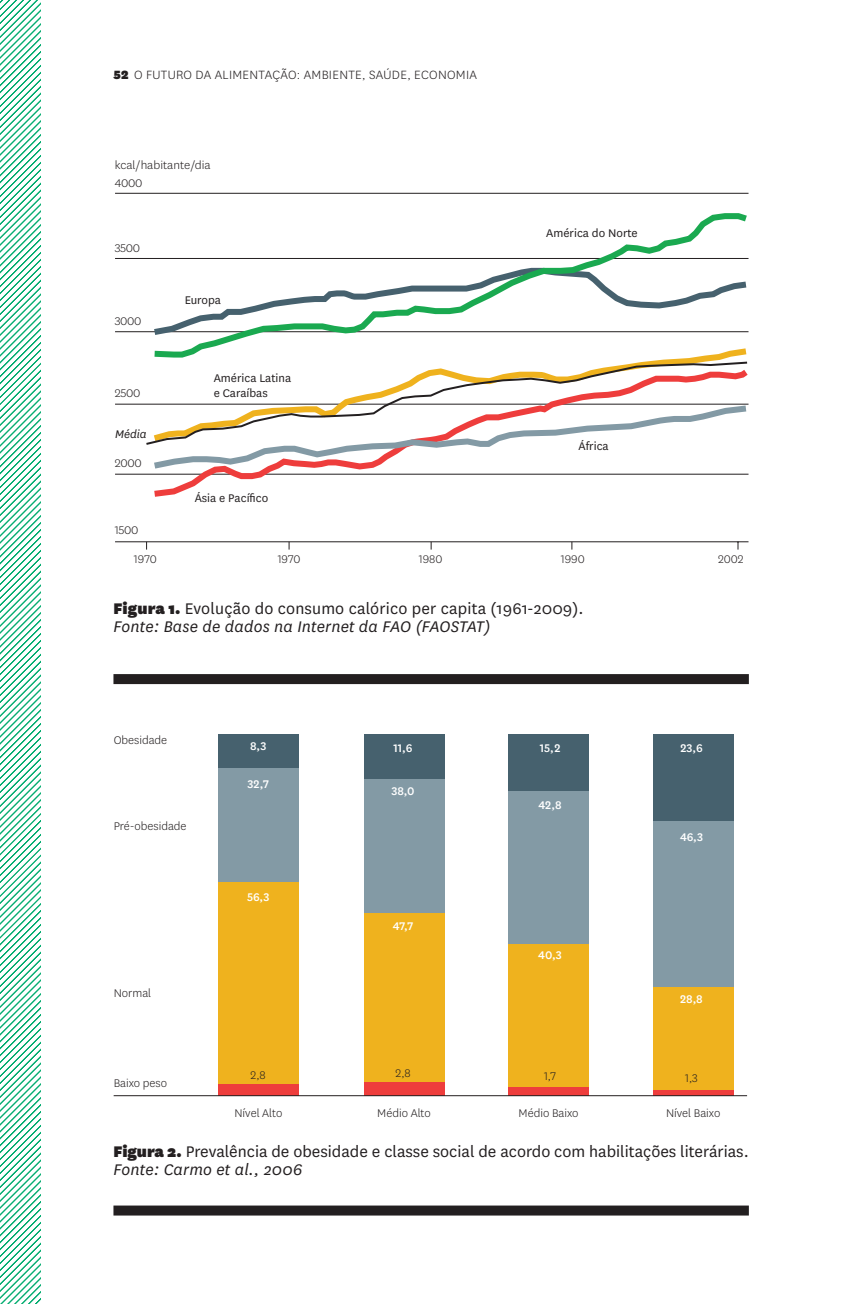
<style>
.page{position:relative;width:851px;height:1304px;background:#fff}
.page>*{position:absolute;margin:0;border:0;box-sizing:border-box;transform-origin:0 0}
.t1{font:18px/18px "National";color:#231f20}
.t2{font:300 14px "National";letter-spacing:.02em;color:#231f20}
.t3{font:300 13px "National";color:#231f20}
.t4{font:300 13px "National";color:#231f20;scale:1.04 1}
.t5{font:13px/15px "National";color:#231f20}
.t6{font:500 13px "National";color:#fff}
.t7{font:italic 13px "National";color:#231f20}
.s1{font-weight:900}
.s2{font-style:italic}
</style>
<div class="page">
<svg style="left:0;top:0;width:40px;height:709px"></svg>
<svg style="left:0;top:709px;width:40px;height:595px"></svg>
<div style="left:113px;top:674px;width:635px;height:10px;background:#231f20"></div>
<hr style="left:115px;top:541px;width:633px;height:1px;background:#231f20">
<hr style="left:115px;top:474px;width:633px;height:1px;background:#231f20">
<hr style="left:115px;top:404px;width:633px;height:1px;background:#231f20">
<hr style="left:115px;top:331px;width:633px;height:1px;background:#231f20">
<hr style="left:115px;top:258px;width:633px;height:1px;background:#231f20">
<hr style="left:115px;top:193px;width:633px;height:1px;background:#231f20">
<svg style="left:148px;top:473px;width:600px;height:24px"></svg>
<svg style="left:148px;top:213px;width:600px;height:147px"></svg>
<svg style="left:154px;top:446px;width:337px;height:27px"></svg>
<svg style="left:144px;top:360px;width:604px;height:86px"></svg>
<div style="left:113px;top:1205px;width:635px;height:10px;background:#231f20"></div>
<div style="left:218px;top:1084px;width:80px;height:12px;background:#ee3d3c"></div>
<div style="left:218px;top:881px;width:80px;height:203px;background:#efb21e"></div>
<div style="left:218px;top:767px;width:80px;height:114px;background:#839aa5"></div>
<div style="left:218px;top:734px;width:80px;height:33px;background:#46616e"></div>
<div style="left:364px;top:1082px;width:80px;height:14px;background:#ee3d3c"></div>
<div style="left:364px;top:913px;width:80px;height:169px;background:#efb21e"></div>
<div style="left:364px;top:779px;width:80px;height:134px;background:#839aa5"></div>
<div style="left:364px;top:734px;width:80px;height:45px;background:#46616e"></div>
<div style="left:508px;top:1087px;width:80px;height:9px;background:#ee3d3c"></div>
<div style="left:508px;top:944px;width:80px;height:143px;background:#efb21e"></div>
<div style="left:508px;top:791px;width:80px;height:153px;background:#839aa5"></div>
<div style="left:508px;top:734px;width:80px;height:57px;background:#46616e"></div>
<div style="left:653px;top:1089px;width:80px;height:7px;background:#ee3d3c"></div>
<div style="left:653px;top:987px;width:80px;height:102px;background:#efb21e"></div>
<div style="left:653px;top:821px;width:80px;height:166px;background:#839aa5"></div>
<div style="left:653px;top:734px;width:80px;height:87px;background:#46616e"></div>
<hr style="left:114px;top:1095px;width:633px;height:1px;background:#231f20">
<p class="t2" style="left:113px;top:66px;width:48px"><span class="s1">52</span> O Futuro</p>
<p class="t2" style="left:195px;top:66px;width:35px">da Alimenta</p>
<p class="t2" style="left:272px;top:66px;width:48px">ção: Ambiente</p>
<p class="t2" style="left:362px;top:66px;width:76px">, Saúde , Economia</p>
<p class="t4" style="left:115px;top:157px;width:93px">kcal/habitante/dia</p>
<p class="t4" style="left:115px;top:175px;width:28px">4000</p>
<p class="t4" style="left:115px;top:240px;width:26px">3500</p>
<p class="t4" style="left:113px;top:244px;width:28px">4000</p>
<p class="t4" style="left:113px;top:310px;width:26px">3500</p>
<p class="t4" style="left:115px;top:313px;width:27px">3000</p>
<p class="t4" style="left:113px;top:382px;width:27px">3000</p>
<p class="t4" style="left:115px;top:385px;width:26px">2500</p>
<p class="t7" style="left:115px;top:426px;width:33px">Média</p>
<p class="t4" style="left:113px;top:455px;width:26px">2500</p>
<p class="t4" style="left:120px;top:455px;width:22px">000</p>
<p class="t4" style="left:115px;top:521px;width:24px">1500</p>
<p class="t4" style="left:113px;top:525px;width:27px">2000</p>
<p class="t5" style="left:185px;top:292px;width:38px">Europa</p>
<p class="t5" style="left:214px;top:370px;width:79px">América Latina e Caraíbas</p>
<p class="t5" style="left:195px;top:490px;width:75px">Ásia e Pacífico</p>
<p class="t5" style="left:546px;top:225px;width:93px">América do Norte</p>
<p class="t5" style="left:578px;top:438px;width:32px">África</p>
<p class="t3" style="left:134px;top:551px;width:24px">1970</p>
<p class="t3" style="left:277px;top:551px;width:24px">1970</p>
<p class="t3" style="left:419px;top:551px;width:25px">1980</p>
<p class="t3" style="left:560px;top:551px;width:25px">1990</p>
<p class="t3" style="left:718px;top:551px;width:27px">2002</p>
<p class="t1" style="left:113px;top:599px;width:471px"><span class="s1">Figura 1.</span> Evolução do consumo calórico per capita (1961-2009).<br><span class="s2">Fonte: Base de dados na Internet da FAO (FAOSTAT)</span></p>
<p class="t3" style="left:132px;top:621px;width:24px">1970</p>
<p class="t3" style="left:276px;top:621px;width:24px">1970</p>
<p class="t3" style="left:417px;top:621px;width:25px">1980</p>
<p class="t3" style="left:114px;top:731px;width:55px">Obesidade</p>
<p class="t3" style="left:114px;top:818px;width:74px">Pré-obesidade</p>
<p class="t3" style="left:114px;top:985px;width:39px">Normal</p>
<p class="t3" style="left:114px;top:1075px;width:55px">Baixo peso</p>
<p class="t6" style="left:250px;top:737px;width:18px">8,3</p>
<p class="t6" style="left:247px;top:776px;width:23px">32,7</p>
<p class="t6" style="left:247px;top:888px;width:24px">56,3</p>
<p class="t3" style="left:250px;top:1067px;width:17px">2,8</p>
<p class="t6" style="left:393px;top:739px;width:20px">11,6</p>
<p class="t6" style="left:391px;top:782px;width:25px">38,0</p>
<p class="t6" style="left:392px;top:917px;width:22px">47,7</p>
<p class="t3" style="left:395px;top:1065px;width:17px">2,8</p>
<p class="t6" style="left:539px;top:739px;width:22px">15,2</p>
<p class="t6" style="left:538px;top:796px;width:25px">42,8</p>
<p class="t6" style="left:538px;top:946px;width:25px">40,3</p>
<p class="t3" style="left:544px;top:1067px;width:13px">1,7</p>
<p class="t6" style="left:680px;top:739px;width:24px">23,6</p>
<p class="t6" style="left:680px;top:828px;width:25px">46,3</p>
<p class="t6" style="left:680px;top:990px;width:24px">28,8</p>
<p class="t3" style="left:685px;top:1070px;width:14px">1,3</p>
<p class="t3" style="left:234px;top:1105px;width:49px">Nível Alto</p>
<p class="t3" style="left:377px;top:1105px;width:55px">Médio Alto</p>
<p class="t3" style="left:518px;top:1105px;width:62px">Médio Baixo</p>
<p class="t3" style="left:666px;top:1105px;width:56px">Nível Baixo</p>
<p class="t1" style="left:113px;top:1142px;width:636px"><span class="s1">Figura 2.</span> Prevalência de obesidade e classe social de acordo com habilitações literárias.<br><span class="s2">Fonte: Carmo et al., 2006</span></p>
</div>
